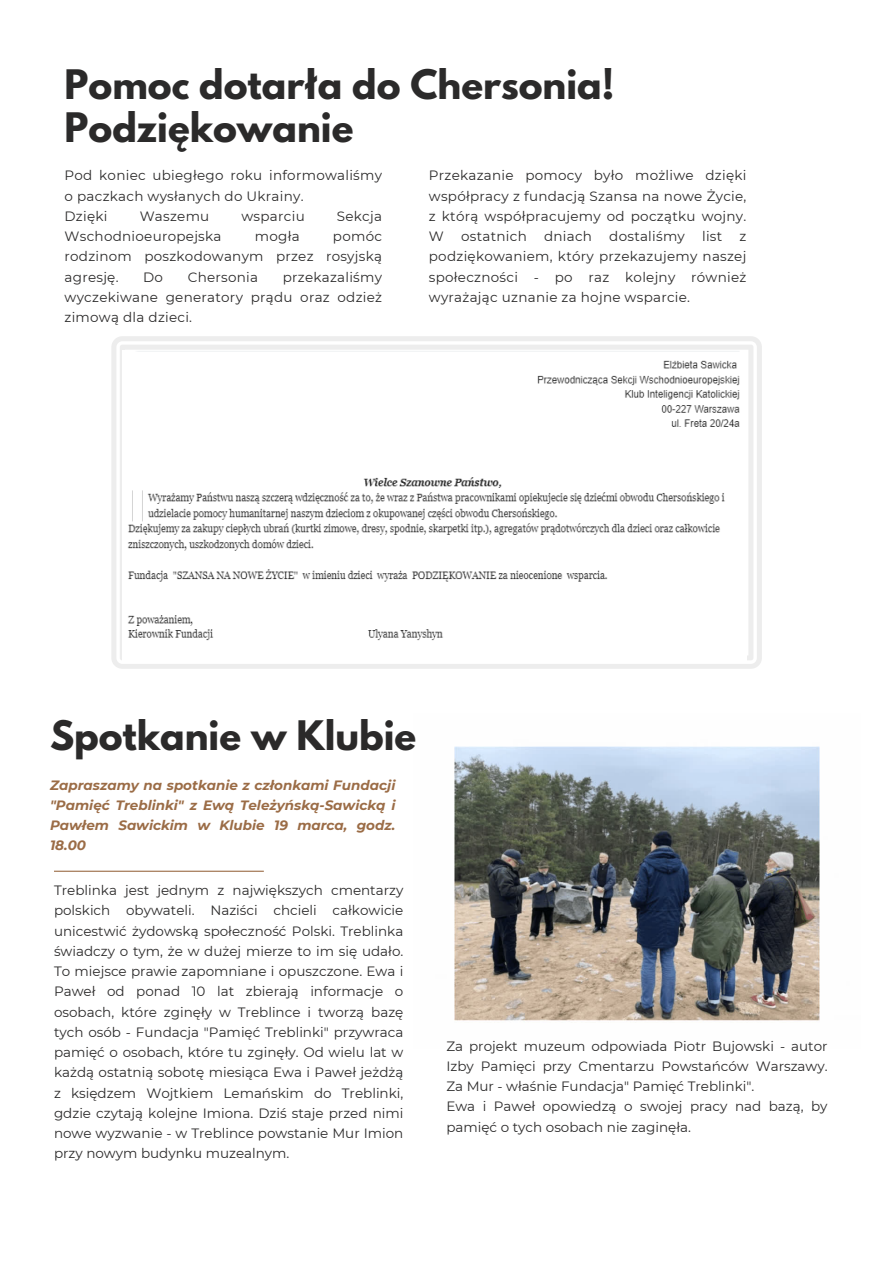
<style>
.page{position:relative;width:894px;height:1264px;background:#fff}
.page>*{position:absolute;margin:0;border:0;box-sizing:border-box;transform-origin:0 0}
.t1{font:700 36px/42.8px "League Spartan";color:#2b2a2a}
.t2{font:13.5px/20.2px "Montserrat";letter-spacing:.02em;color:#2b2a2a;text-align:justify}
.t3{font:13.5px/20.2px "Montserrat";color:#2b2a2a}
.t4{font:italic 700 13.5px/20.2px "Montserrat";color:#9b6c46;text-align:justify}
</style>
<div class="page">
<svg style="left:111px;top:336px;width:650px;height:332px;fill:#ededed"></svg>
<img style="left:123px;top:351px;width:623px;height:309px">
<hr style="left:54px;top:870px;width:210px;height:1px;background:#9b6c46">
<img style="left:454px;top:746px;width:366px;height:275px">
<h1 class="t1" style="left:65px;top:68px;width:551px">Pomoc dotarła do Chersonia!<br>Podziękowanie</h1>
<p class="t2" style="left:65px;top:165px;width:319px;text-align:left">Pod koniec ubiegłego roku informowaliśmy o paczkach wysłanych do Ukrainy.<br>Dzięki</p>
<p class="t2" style="left:429px;top:165px;width:319px">Przekazanie pomocy było możliwe dzięki współpracy z fundacją Szansa na nowe Życie, z którą współpracujemy od początku wojny.<br>W</p>
<p class="t2" style="left:140px;top:206px;width:71px">Waszemu</p>
<p class="t2" style="left:241px;top:206px;width:65px">wsparciu</p>
<p class="t2" style="left:337px;top:206px;width:47px">Sekcja</p>
<p class="t2" style="left:65px;top:226px;width:158px">Wschodnioeuropejska</p>
<p class="t2" style="left:255px;top:226px;width:46px">mogła</p>
<p class="t2" style="left:461px;top:226px;width:67px">ostatnich</p>
<p class="t2" style="left:544px;top:226px;width:49px">dniach</p>
<p class="t2" style="left:609px;top:226px;width:77px">dostaliśmy</p>
<p class="t2" style="left:702px;top:226px;width:22px">list</p>
<p class="t2" style="left:65px;top:226px;width:319px;text-indent:268px">pomóc rodzinom poszkodowanym przez rosyjską agresję.</p>
<p class="t2" style="left:429px;top:226px;width:319px;text-indent:310px">z podziękowaniem, który przekazujemy naszej społeczności - po raz kolejny również wyrażając uznanie za hojne wsparcie.</p>
<p class="t2" style="left:65px;top:267px;width:319px;text-indent:218px">przekazaliśmy wyczekiwane generatory prądu oraz odzież zimową dla dzieci.</p>
<p class="t2" style="left:143px;top:267px;width:21px">Do</p>
<p class="t2" style="left:188px;top:267px;width:72px">Chersonia</p>
<h1 class="t1" style="left:50px;top:718px;width:367px">Spotkanie w Klubie</h1>
<p class="t4" style="left:50px;top:774px;width:347px">Zapraszamy na spotkanie z członkami Fundacji "Pamięć Treblinki" z Ewą Teleżyńską-Sawicką i Pawłem Sawickim w Klubie 19 marca, godz.<br>18.00</p>
<p class="t2" style="left:54px;top:880px;width:351px">Treblinka jest jednym z największych cmentarzy polskich obywateli. Naziści chcieli całkowicie unicestwić żydowską społeczność Polski. Treblinka świadczy o tym, że w dużej mierze to im się udało.<br>To miejsce prawie zapomniane i opuszczone. Ewa i Paweł od ponad 10 lat zbierają informacje o osobach, które zginęły w Treblince i tworzą bazę tych osób - Fundacja "Pamięć Treblinki" przywraca pamięć o osobach, które tu zginęły. Od wielu lat w każdą ostatnią sobotę miesiąca Ewa i Paweł jeżdżą z księdzem Wojtkiem Lemańskim do Treblinki, gdzie czytają kolejne Imiona. Dziś staje przed nimi nowe wyzwanie - w Treblince powstanie Mur Imion przy nowym budynku muzealnym.</p>
<p class="t3" style="left:446px;top:1035px;width:382px">Za projekt muzeum odpowiada Piotr Bujowski - autor Izby Pamięci przy Cmentarzu Powstańców Warszawy.<br>Za Mur - właśnie Fundacja" Pamięć Treblinki".<br>Ewa i Paweł opowiedzą o swojej pracy nad bazą, by pamięć o tych osobach nie zaginęła.</p>
</div>
